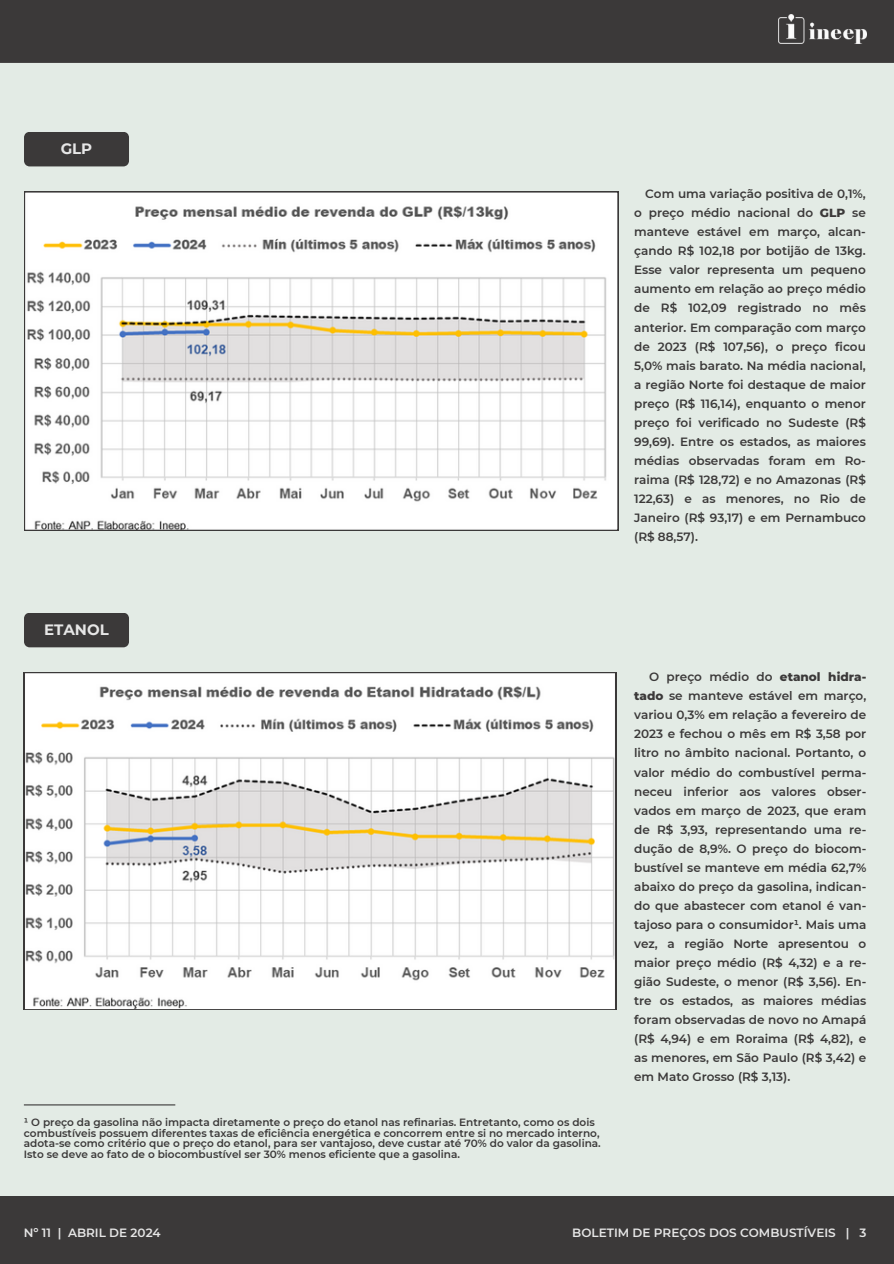
<style>
.page{position:relative;width:894px;height:1264px;background:#fff}
.page>*{position:absolute;margin:0;border:0;box-sizing:border-box;transform-origin:0 0}
.t1{font:700 15px "Montserrat";color:#e6e6e6}
.t2{font:600 12px/19px "Montserrat";color:#3b3939;text-align:justify}
.t3{font:600 12px "Montserrat";color:#e6e6e6}
.t4{font:600 10.5px/10.5px "Montserrat";color:#3b3939}
.s1{font-weight:800}
</style>
<div class="page">
<div style="left:0;top:0;width:893px;height:1263px;background:#e3ebe5"></div>
<div style="left:0;top:0;width:893px;height:63px;background:#3b3939"></div>
<div style="left:0;top:1195px;width:893px;height:68px;background:#3b3939"></div>
<div style="left:24px;top:132px;width:105px;height:34px;background:#3b3939"></div>
<div style="left:24px;top:613px;width:105px;height:34px;background:#3b3939"></div>
<img style="left:778px;top:15px;width:88px;height:29px">
<hr style="left:24px;top:1104px;width:151px;height:1px;background:#3b3939">
<svg style="left:24px;top:672px;width:592px;height:337px"></svg>
<svg style="left:24px;top:191px;width:594px;height:340px"></svg>
<p class="t1" style="left:61px;top:139px;width:33px">GLP</p>
<p class="t1" style="left:44px;top:620px;width:66px">ETANOL</p>
<p class="t4" style="left:24px;top:1117px;width:578px">¹ O preço da gasolina não impacta diretamente o preço do etanol nas refinarias. Entretanto, como os dois combustíveis possuem diferentes taxas de eficiência energética e concorrem entre si no mercado interno, adota-se como critério que o preço do etanol, para ser vantajoso, deve custar até 70% do valor da gasolina.<br>Isto se deve ao fato de o biocombustível ser 30% menos eficiente que a gasolina.</p>
<p class="t2" style="left:634px;top:185px;width:233px;text-indent:11px">Com uma variação positiva de 0,1%, o preço médio nacional do <span class="s1">GLP</span> se manteve estável em março, alcan&shy;çando R$ 102,18 por botijão de 13kg.<br>Esse valor representa um pequeno aumento em relação ao preço médio de R$ 102,09 registrado no mês anterior. Em comparação com março de 2023 (R$ 107,56), o preço ficou 5,0% mais barato. Na média nacional, a região Norte foi destaque de maior preço (R$ 116,14), enquanto o menor preço foi verificado no Sudeste (R$ 99,69). Entre os estados, as maiores médias observadas foram em Ro&shy;raima (R$ 128,72) e no Amazonas (R$ 122,63) e as menores, no Rio de Janeiro (R$ 93,17) e em Pernambuco (R$ 88,57).</p>
<p class="t2" style="left:634px;top:667px;width:233px;text-indent:15px">O preço médio do <span class="s1">etanol hidra&shy;tado</span> se manteve estável em março, variou 0,3% em relação a fevereiro de 2023 e fechou o mês em R$ 3,58 por litro no âmbito nacional. Portanto, o valor médio do combustível perma&shy;neceu inferior aos valores obser&shy;vados em março de 2023, que eram de R$ 3,93, representando uma re&shy;dução de 8,9%. O preço do biocom&shy;bustível se manteve em média 62,7% abaixo do preço da gasolina, indican&shy;do que abastecer com etanol é van&shy;tajoso para o consumidor¹. Mais uma vez, a região Norte apresentou o maior preço médio (R$ 4,32) e a re&shy;gião Sudeste, o menor (R$ 3,56). En&shy;tre os estados, as maiores médias foram observadas de novo no Amapá (R$ 4,94) e em Roraima (R$ 4,82), e as menores, em São Paulo (R$ 3,42) e em Mato Grosso (R$ 3,13).</p>
<p class="t3" style="left:24px;top:1225px;width:138px">Nº 11 | ABRIL DE 2024</p>
<p class="t3" style="left:572px;top:1225px;width:295px">BOLETIM DE PREÇOS DOS COMBUSTÍVEIS | 3</p>
</div>
